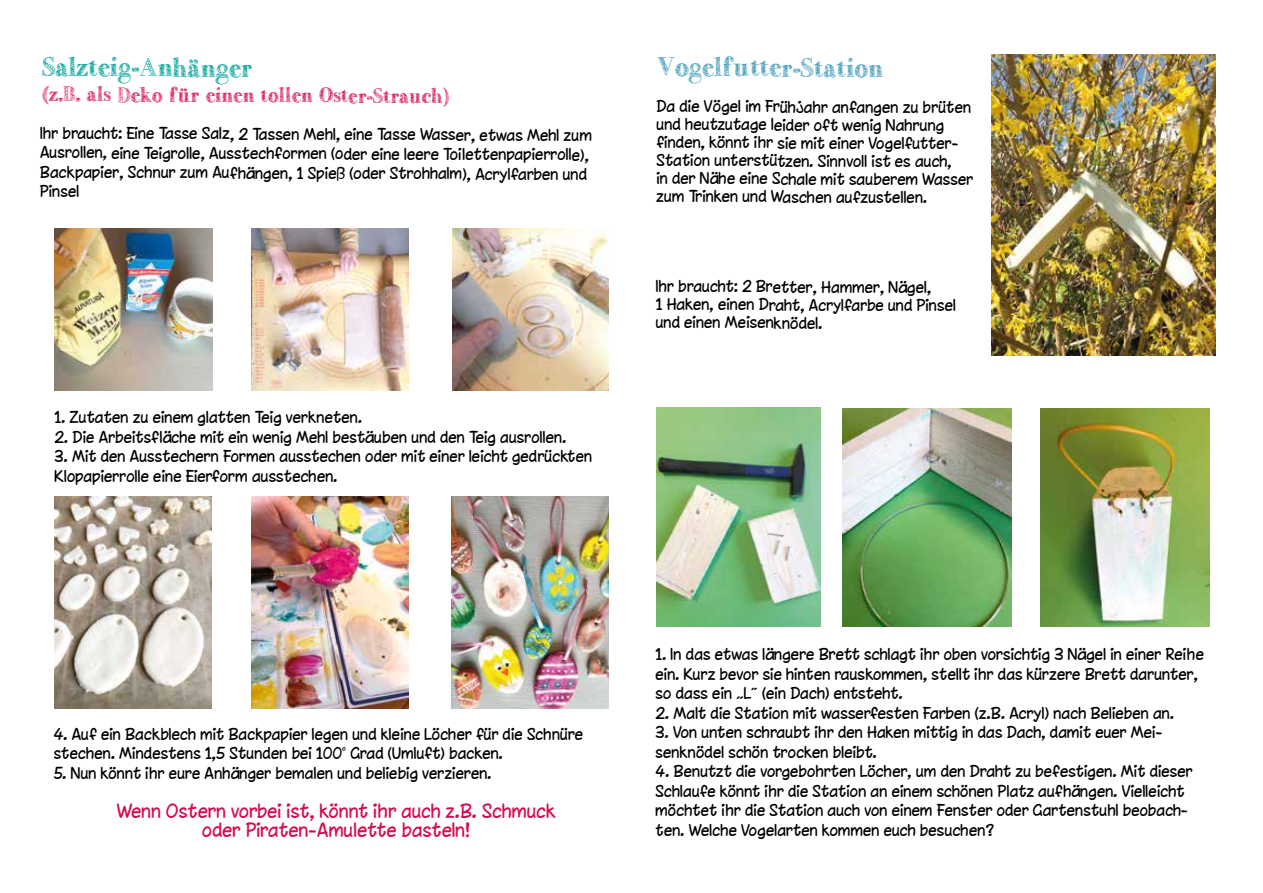
<style>
.page{position:relative;width:1263px;height:893px;background:#fff}
.page>*{position:absolute;margin:0;border:0;box-sizing:border-box;transform-origin:0 0}
.t1{font:27px "Little Bird";color:#449cbc}
.t2{font:27px "Little Bird";color:#00a19a}
.t3{font:21px "Little Bird";color:#d60b52}
.t4{font:18px/19.5px "Chinacat";color:#d60b52;text-align:center}
.t5{font:15px/19.5px "Chinacat";color:#000}
</style>
<div class="page">
<img style="left:55px;top:229px;width:157px;height:161px">
<img style="left:252px;top:229px;width:157px;height:161px">
<img style="left:452px;top:229px;width:156px;height:161px">
<img style="left:54px;top:496px;width:157px;height:213px">
<img style="left:252px;top:496px;width:157px;height:213px">
<img style="left:451px;top:496px;width:157px;height:213px">
<img style="left:842px;top:408px;width:169px;height:219px">
<img style="left:1040px;top:408px;width:169px;height:219px">
<img style="left:992px;top:54px;width:223px;height:302px">
<img style="left:656px;top:408px;width:164px;height:219px">
<h1 class="t2" style="left:41px;top:52px;width:211px">Salzteig-Anhänger</h1>
<h2 class="t3" style="left:41px;top:84px;width:408px">(z.B. als Deko für einen tollen Oster-Strauch)</h2>
<p class="t5" style="left:40px;top:124px;width:554px">Ihr braucht: Eine Tasse Salz, 2 Tassen Mehl, eine Tasse Wasser, etwas Mehl zum Ausrollen, eine Teigrolle, Ausstechformen (oder eine leere Toilettenpapierrolle), Backpapier, Schnur zum Aufhängen, 1 Spieß (oder Strohhalm), Acrylfarben und Pinsel</p>
<p class="t5" style="left:55px;top:407px;width:309px">1. Zutaten zu einem glatten Teig verkneten.</p>
<p class="t5" style="left:55px;top:427px;width:513px">2. Die Arbeitsfläche mit ein wenig Mehl bestäuben und den Teig ausrollen.</p>
<p class="t5" style="left:55px;top:446px;width:539px">3. Mit den Ausstechern Formen ausstechen oder mit einer leicht gedrückten<br>Klopapierrolle eine Eierform ausstechen.</p>
<h1 class="t1" style="left:657px;top:53px;width:226px">Vogelfutter-Station</h1>
<p class="t5" style="left:657px;top:98px;width:319px;line-height:18px">Da die Vögel im Frühjahr anfangen zu brüten und heutzutage leider oft wenig Nahrung finden, könnt ihr sie mit einer Vogelfutter-Station unterstützen. Sinnvoll ist es auch,<br>in der Nähe eine Schale mit sauberem Wasser zum Trinken und Waschen aufzustellen.</p>
<p class="t5" style="left:656px;top:278px;width:302px;line-height:17.9px">Ihr braucht: 2 Bretter, Hammer, Nägel,<br>1 Haken, einen Draht, Acrylfarbe und Pinsel und einen Meisenknödel.</p>
<p class="t5" style="left:54px;top:724px;width:531px">4. Auf ein Backblech mit Backpapier legen und kleine Löcher für die Schnüre stechen. Mindestens 1,5 Stunden bei 100° Grad (Umluft) backen.</p>
<p class="t5" style="left:54px;top:763px;width:439px">5. Nun könnt ihr eure Anhänger bemalen und beliebig verzieren.</p>
<p class="t4" style="left:117px;top:801px;width:440px">Wenn Ostern vorbei ist, könnt ihr auch z.B. Schmuck oder Piraten-Amulette basteln!</p>
<p class="t5" style="left:656px;top:644px;width:550px">1. In das etwas längere Brett schlagt ihr oben vorsichtig 3 Nägel in einer Reihe ein. Kurz bevor sie hinten rauskommen, stellt ihr das kürzere Brett darunter, so dass ein „L“ (ein Dach) entsteht.</p>
<p class="t5" style="left:656px;top:703px;width:520px">2. Malt die Station mit wasserfesten Farben (z.B. Acryl) nach Belieben an.</p>
<p class="t5" style="left:656px;top:722px;width:509px">3. Von unten schraubt ihr den Haken mittig in das Dach, damit euer Mei&shy;senknödel schön trocken bleibt.</p>
<p class="t5" style="left:656px;top:761px;width:539px">4. Benutzt die vorgebohrten Löcher, um den Draht zu befestigen. Mit dieser Schlaufe könnt ihr die Station an einem schönen Platz aufhängen. Vielleicht möchtet ihr die Station auch von einem Fenster oder Gartenstuhl beobach&shy;ten. Welche Vogelarten kommen euch besuchen?</p>
</div>
